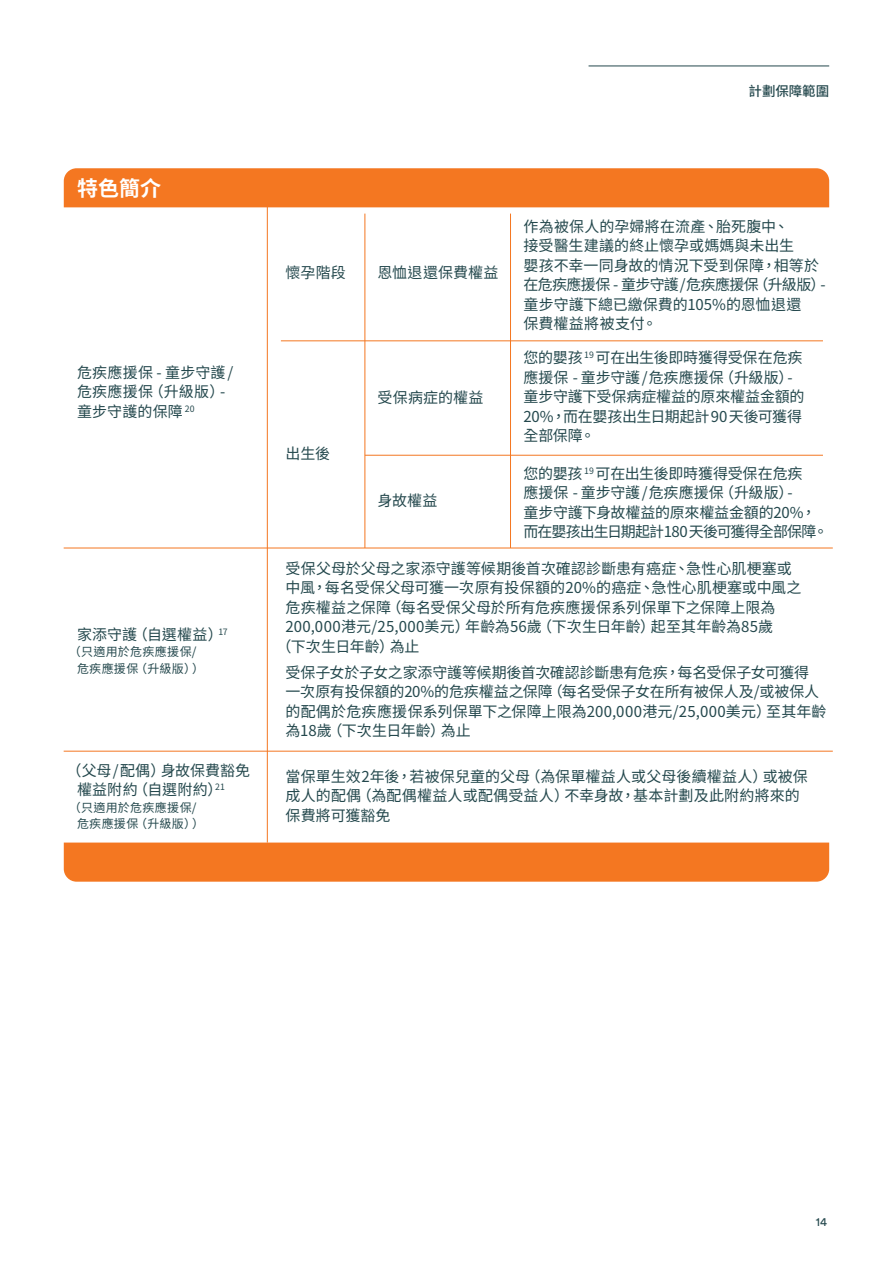
<style>
.page{position:relative;width:893px;height:1263px;background:#fff}
.page>*{position:absolute;margin:0;border:0;box-sizing:border-box;transform-origin:0 0}
.t1{font:700 21px "Noto Sans CJ Ktc";color:#fff}
.t2{font:15px/19.5px "Noto Sans CJ Ktc";color:#24484d}
.t3{font:15px/19.5px "Noto Sans CJ Ktc";letter-spacing:-.02em;color:#24484d}
.t4{font:500 13.5px "Noto Sans CJ Ktc";letter-spacing:-.005em;color:#24484d}
.t5{font:12px/16.5px "Noto Sans CJ Ktc";letter-spacing:.025em;color:#24484d}
.t6{font:12px "FWD Circular";color:#24484d}
</style>
<div class="page">
<hr style="left:589px;top:66px;width:240px;height:1px;background:#24484d">
<hr style="left:365px;top:214px;width:1px;height:334px;background:#f47721">
<hr style="left:510px;top:214px;width:1px;height:334px;background:#f47721">
<hr style="left:281px;top:340px;width:542px;height:1px;background:#f47721">
<hr style="left:365px;top:455px;width:458px;height:1px;background:#f47721">
<div style="left:64px;top:168px;width:765px;height:39px;background:#f47721"></div>
<hr style="left:267px;top:205px;width:1px;height:637px;background:#f47721">
<hr style="left:64px;top:548px;width:769px;height:1px;background:#f47721">
<hr style="left:64px;top:751px;width:769px;height:1px;background:#f47721">
<div style="left:64px;top:842px;width:765px;height:40px;background:#f47721"></div>
<h1 class="t1" style="left:77px;top:177px;width:86px">特色簡介</h1>
<p class="t2" style="left:77px;top:363px;width:158px">危疾應援保 - 童步守護/危疾應援保（升級版）-童步守護的保障 <sup>20</sup></p>
<p class="t2" style="left:77px;top:625px;width:152px">家添守護（自選權益）<sup>17</sup></p>
<p class="t5" style="left:77px;top:644px;width:129px;text-indent:-8px">（只適用於危疾應援保/危疾應援保（升級版））</p>
<p class="t2" style="left:77px;top:761px;width:175px;text-indent:-10px">（父母/配偶）身故保費豁免權益附約（自選附約）<sup>21</sup></p>
<p class="t5" style="left:77px;top:799px;width:129px;text-indent:-8px">（只適用於危疾應援保/危疾應援保（升級版））</p>
<p class="t4" style="left:749px;top:83px;width:82px">計劃保障範圍</p>
<p class="t2" style="left:286px;top:263px;width:62px">懷孕階段</p>
<p class="t2" style="left:377px;top:263px;width:123px">恩恤退還保費權益</p>
<p class="t2" style="left:286px;top:444px;width:46px">出生後</p>
<p class="t2" style="left:377px;top:388px;width:108px">受保病症的權益</p>
<p class="t2" style="left:377px;top:491px;width:62px">身故權益</p>
<p class="t2" style="left:523px;top:217px;width:304px">作為被保人的孕婦將在流產、胎死腹中、<br>接受醫生建議的終止懷孕或媽媽與未出生<br>嬰孩不幸一同身故的情況下受到保障，相等於在危疾應援保 - 童步守護/危疾應援保（升級版）-童步守護下總已繳保費的105%的恩恤退還<br>保費權益將被支付。</p>
<p class="t2" style="left:523px;top:348px;width:283px">您的嬰孩 <sup>19</sup> 可在出生後即時獲得受保在危疾應援保 - 童步守護/危疾應援保（升級版）-童步守護下受保病症權益的原來權益金額的<br>20%，而在嬰孩出生日期起計90天後可獲得全部保障。</p>
<p class="t3" style="left:523px;top:464px;width:306px">您的嬰孩 <sup>19</sup> 可在出生後即時獲得受保在危疾<br>應援保 - 童步守護/危疾應援保（升級版）-<br>童步守護下身故權益的原來權益金額的20%，而在嬰孩出生日期起計180天後可獲得全部保障。</p>
<p class="t2" style="left:286px;top:559px;width:508px">受保父母於父母之家添守護等候期後首次確認診斷患有癌症、急性心肌梗塞或</p>
<p class="t2" style="left:286px;top:578px;width:517px">中風，每名受保父母可獲一次原有投保額的20%的癌症、急性心肌梗塞或中風之</p>
<p class="t2" style="left:286px;top:598px;width:491px">危疾權益之保障（每名受保父母於所有危疾應援保系列保單下之保障上限為</p>
<p class="t2" style="left:286px;top:617px;width:489px">200,000港元/25,000美元）年齡為56歲（下次生日年齡）起至其年齡為85歲</p>
<p class="t2" style="left:276px;top:637px;width:145px">（下次生日年齡）為止</p>
<p class="t2" style="left:286px;top:662px;width:543px">受保子女於子女之家添守護等候期後首次確認診斷患有危疾，每名受保子女可獲得一次原有投保額的20%的危疾權益之保障（每名受保子女在所有被保人及/或被保人的配偶於危疾應援保系列保單下之保障上限為200,000港元/25,000美元）至其年齡為18歲（下次生日年齡）為止</p>
<p class="t2" style="left:286px;top:767px;width:524px">當保單生效2年後，若被保兒童的父母（為保單權益人或父母後續權益人）或被保成人的配偶（為配偶權益人或配偶受益人）不幸身故，基本計劃及此附約將來的保費將可獲豁免</p>
<p class="t6" style="left:816px;top:1214px;width:13px">14</p>
</div>
